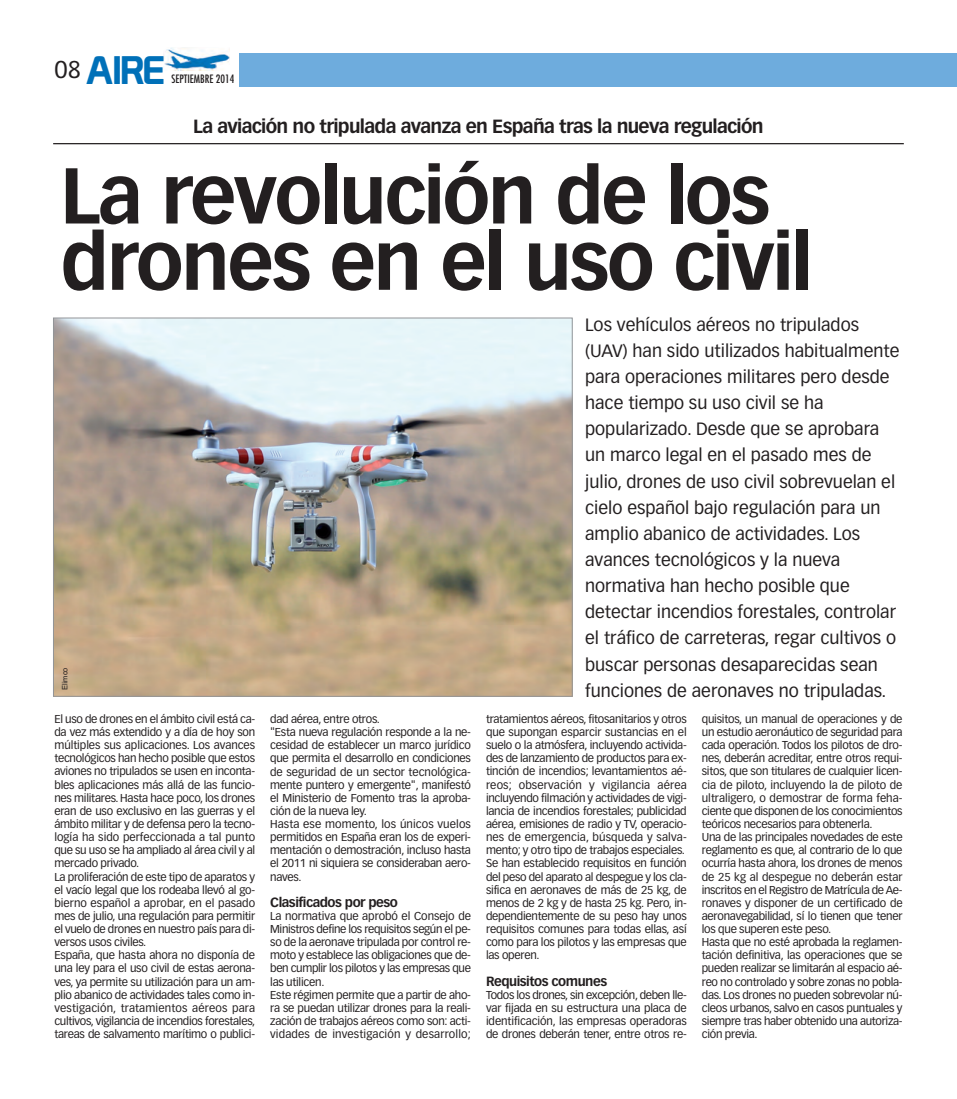
<style>
.page{position:relative;width:957px;height:1099px;background:#fff}
.page>*{position:absolute;margin:0;border:0;box-sizing:border-box;transform-origin:0 0}
.t1{font:700 77.5px/66.2px "Vectora LH";letter-spacing:-.03em;color:#231f20}
.t2{font:38.88px "Prototype";color:#0070b8}
.t3{font:700 18.75px "Vectora LH";letter-spacing:-.035em;color:#231f20}
.t4{font:17.5px/26.1px "Vectora LH";color:#231f20}
.t5{font:700 13.12px "Vectora LH";letter-spacing:-.035em;color:#231f20}
.t6{font:11.25px/13.1px "Vectora LH";letter-spacing:-.02em;color:#231f20}
.t7{font:condensed 11.25px "Futura";color:#231f20}
.t8{font:7.5px "Helvetica";color:#231f20}
</style>
<div class="page">
<img style="left:164px;top:47px;width:66px;height:23px">
<div style="left:239px;top:53px;width:718px;height:33px;background:#6eacdd"></div>
<img style="left:55px;top:320px;width:515px;height:374px">
<hr style="left:53px;top:143px;width:851px;height:1px;background:#231f20">
<p class="t2" style="left:54px;top:56px;width:112px"><sup>08</sup> AIRE</p>
<p class="t7" style="left:172px;top:74px;width:64px">SEPTIEMBRE 2014</p>
<p class="t3" style="left:193px;top:118px;width:572px">La aviación no tripulada avanza en España tras la nueva regulación</p>
<p class="t1" style="left:60px;top:168px;width:754px">La revolución de los drones en el uso civil</p>
<p class="t8" style="left:62px;top:689px;width:24px;rotate:-90deg">Elimco</p>
<p class="t6" style="left:54px;top:713px;width:202px">El uso de drones en el ámbito civil está ca&shy;da vez más extendido y a día de hoy son múltiples sus aplicaciones. Los avances tecnológicos han hecho posible que estos aviones no tripulados se usen en inconta&shy;bles aplicaciones más allá de las funcio&shy;nes militares. Hasta hace poco, los drones eran de uso exclusivo en las guerras y el ámbito militar y de defensa pero la tecno&shy;logía ha sido perfeccionada a tal punto que su uso se ha ampliado al área civil y al mercado privado.<br>La proliferación de este tipo de aparatos y el vacío legal que los rodeaba llevó al go&shy;bierno español a aprobar, en el pasado mes de julio, una regulación para permitir el vuelo de drones en nuestro país para di&shy;versos usos civiles.<br>España, que hasta ahora no disponía de una ley para el uso civil de estas aerona&shy;ves, ya permite su utilización para un am&shy;plio abanico de actividades tales como in&shy;vestigación, tratamientos aéreos para cultivos, vigilancia de incendios forestales, tareas de salvamento marítimo o publici-</p>
<p class="t6" style="left:270px;top:713px;width:202px">dad aérea, entre otros.<br>"Esta nueva regulación responde a la ne&shy;cesidad de establecer un marco jurídico que permita el desarrollo en condiciones de seguridad de un sector tecnológica&shy;mente puntero y emergente", manifestó el Ministerio de Fomento tras la aproba&shy;ción de la nueva ley.<br>Hasta ese momento, los únicos vuelos permitidos en España eran los de experi&shy;mentación o demostración, incluso hasta el 2011 ni siquiera se consideraban aero&shy;naves.</p>
<p class="t5" style="left:270px;top:896px;width:129px">Clasificados por peso</p>
<p class="t6" style="left:270px;top:910px;width:202px">La normativa que aprobó el Consejo de Ministros define los requisitos según el pe&shy;so de la aeronave tripulada por control re&shy;moto y establece las obligaciones que de&shy;ben cumplir los pilotos y las empresas que las utilicen.<br>Este régimen permite que a partir de aho&shy;ra se puedan utilizar drones para la reali&shy;zación de trabajos aéreos como son: acti&shy;vidades de investigación y desarrollo;</p>
<p class="t4" style="left:585px;top:312px;width:316px">Los vehículos aéreos no tripulados (UAV) han sido utilizados habitualmente para operaciones militares pero desde hace tiempo su uso civil se ha popularizado. Desde que se aprobara un marco legal en el pasado mes de julio, drones de uso civil sobrevuelan el cielo español bajo regulación para un amplio abanico de actividades. Los avances tecnológicos y la nueva normativa han hecho posible que detectar incendios forestales, controlar el tráfico de carreteras, regar cultivos o buscar personas desaparecidas sean funciones de aeronaves no tripuladas.</p>
<p class="t6" style="left:486px;top:713px;width:202px">tratamientos aéreos, fitosanitarios y otros que supongan esparcir sustancias en el suelo o la atmósfera, incluyendo activida&shy;des de lanzamiento de productos para ex&shy;tinción de incendios; levantamientos aé&shy;reos; observación y vigilancia aérea incluyendo filmación y actividades de vigi&shy;lancia de incendios forestales; publicidad aérea, emisiones de radio y TV, operacio&shy;nes de emergencia, búsqueda y salva&shy;mento; y otro tipo de trabajos especiales.<br>Se han establecido requisitos en función del peso del aparato al despegue y los cla&shy;sifica en aeronaves de más de 25 kg, de menos de 2 kg y de hasta 25 kg. Pero, in&shy;dependientemente de su peso hay unos requisitos comunes para todas ellas, así como para los pilotos y las empresas que las operen.</p>
<p class="t5" style="left:486px;top:975px;width:123px">Requisitos comunes</p>
<p class="t6" style="left:486px;top:988px;width:202px;text-align:justify">Todos los drones, sin excepción, deben lle&shy;var fijada en su estructura una placa de identificación, las empresas operadoras de drones deberán tener, entre otros re-</p>
<p class="t6" style="left:702px;top:713px;width:202px">quisitos, un manual de operaciones y de un estudio aeronáutico de seguridad para cada operación. Todos los pilotos de dro&shy;nes, deberán acreditar, entre otros requi&shy;sitos, que son titulares de cualquier licen&shy;cia de piloto, incluyendo la de piloto de ultraligero, o demostrar de forma feha&shy;ciente que disponen de los conocimientos teóricos necesarios para obtenerla.<br>Una de las principales novedades de este reglamento es que, al contrario de lo que ocurría hasta ahora, los drones de menos de 25 kg al despegue no deberán estar inscritos en el Registro de Matrícula de Ae&shy;ronaves y disponer de un certificado de aeronavegabilidad, sí lo tienen que tener los que superen este peso.<br>Hasta que no esté aprobada la reglamen&shy;tación definitiva, las operaciones que se pueden realizar se limitarán al espacio aé&shy;reo no controlado y sobre zonas no pobla&shy;das. Los drones no pueden sobrevolar nú&shy;cleos urbanos, salvo en casos puntuales y siempre tras haber obtenido una autoriza&shy;ción previa.</p>
</div>
